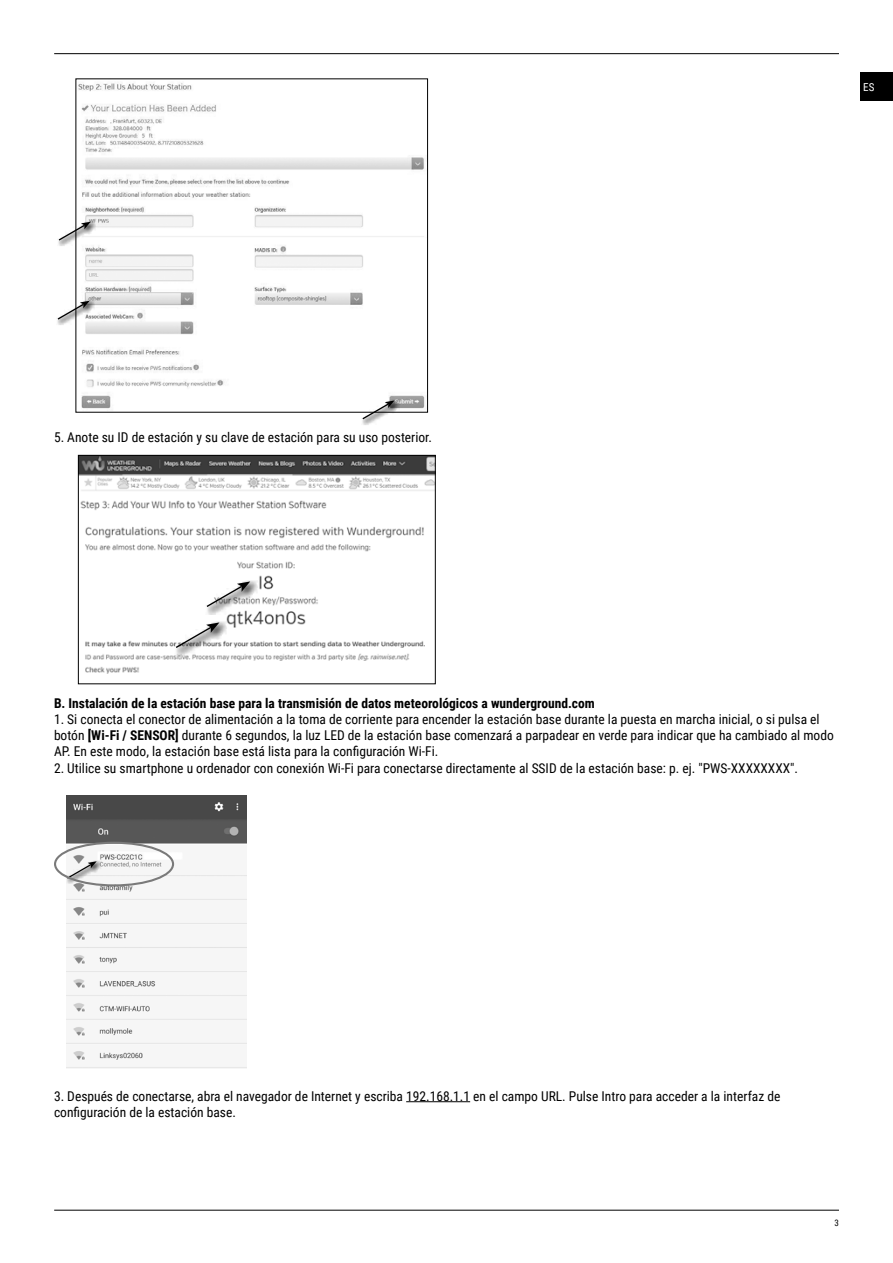
<style>
.page{position:relative;width:893px;height:1263px;background:#fff}
.page>*{position:absolute;margin:0;border:0;box-sizing:border-box;transform-origin:0 0}
.t1{font:13.5px/16.2px "Roboto Condensed";color:#000}
.t2{font:700 13.5px "Roboto Condensed";color:#000}
.t3{font:10.95px "Roboto Condensed";color:#fff}
.t4{font:9px "Roboto Condensed";color:#000}
.s1{font-weight:700}
</style>
<div class="page">
<hr style="left:54px;top:53px;width:785px;height:1px;background:#000">
<hr style="left:54px;top:1210px;width:785px;height:1px;background:#000">
<hr style="left:406px;top:1101px;width:64px;height:1px;background:#000">
<img style="left:78px;top:83px;width:347px;height:326px">
<svg style="left:58px;top:221px;width:39px;height:26px"></svg>
<svg style="left:58px;top:222px;width:33px;height:20px"></svg>
<svg style="left:57px;top:300px;width:39px;height:26px"></svg>
<svg style="left:57px;top:301px;width:33px;height:20px"></svg>
<svg style="left:362px;top:399px;width:39px;height:26px"></svg>
<svg style="left:361px;top:400px;width:34px;height:21px"></svg>
<img style="left:80px;top:457px;width:353px;height:217px">
<div style="left:78px;top:455px;width:357px;height:229px;border:1px solid #010101"></div>
<svg style="left:205px;top:580px;width:54px;height:36px"></svg>
<svg style="left:205px;top:581px;width:45px;height:27px"></svg>
<svg style="left:174px;top:621px;width:54px;height:36px"></svg>
<svg style="left:174px;top:622px;width:45px;height:27px"></svg>
<img style="left:67px;top:795px;width:179px;height:273px">
<svg style="left:66px;top:860px;width:36px;height:24px"></svg>
<svg style="left:66px;top:861px;width:31px;height:19px"></svg>
<div style="left:54px;top:842px;width:120px;height:44px;border:2px solid #7a7a7a;border-radius:50%"></div>
<div style="left:860px;top:72px;width:33px;height:29px;background:#000"></div>
<p class="t3" style="left:863px;top:79px;width:13px">ES</p>
<p class="t1" style="left:54px;top:428px;width:380px">5. Anote su ID de estación y su clave de estación para su uso posterior.</p>
<p class="t2" style="left:54px;top:693px;width:542px">B. Instalación de la estación base para la transmisión de datos meteorológicos a wunderground.com</p>
<p class="t1" style="left:54px;top:710px;width:781px">1. Si conecta el conector de alimentación a la toma de corriente para encender la estación base durante la puesta en marcha inicial, o si pulsa el botón <span class="s1">[Wi-Fi / SENSOR]</span> durante 6 segundos, la luz LED de la estación base comenzará a parpadear en verde para indicar que ha cambiado al modo<br>AP. En este modo, la estación base está lista para la configuración Wi-Fi.</p>
<p class="t1" style="left:54px;top:759px;width:746px">2. Utilice su smartphone u ordenador con conexión Wi-Fi para conectarse directamente al SSID de la estación base: p. ej. "PWS-XXXXXXXX".</p>
<p class="t1" style="left:54px;top:1087px;width:728px">3. Después de conectarse, abra el navegador de Internet y escriba 192.168.1.1 en el campo URL. Pulse Intro para acceder a la interfaz de configuración de la estación base.</p>
<p class="t4" style="left:834px;top:1216px;width:6px">3</p>
</div>
